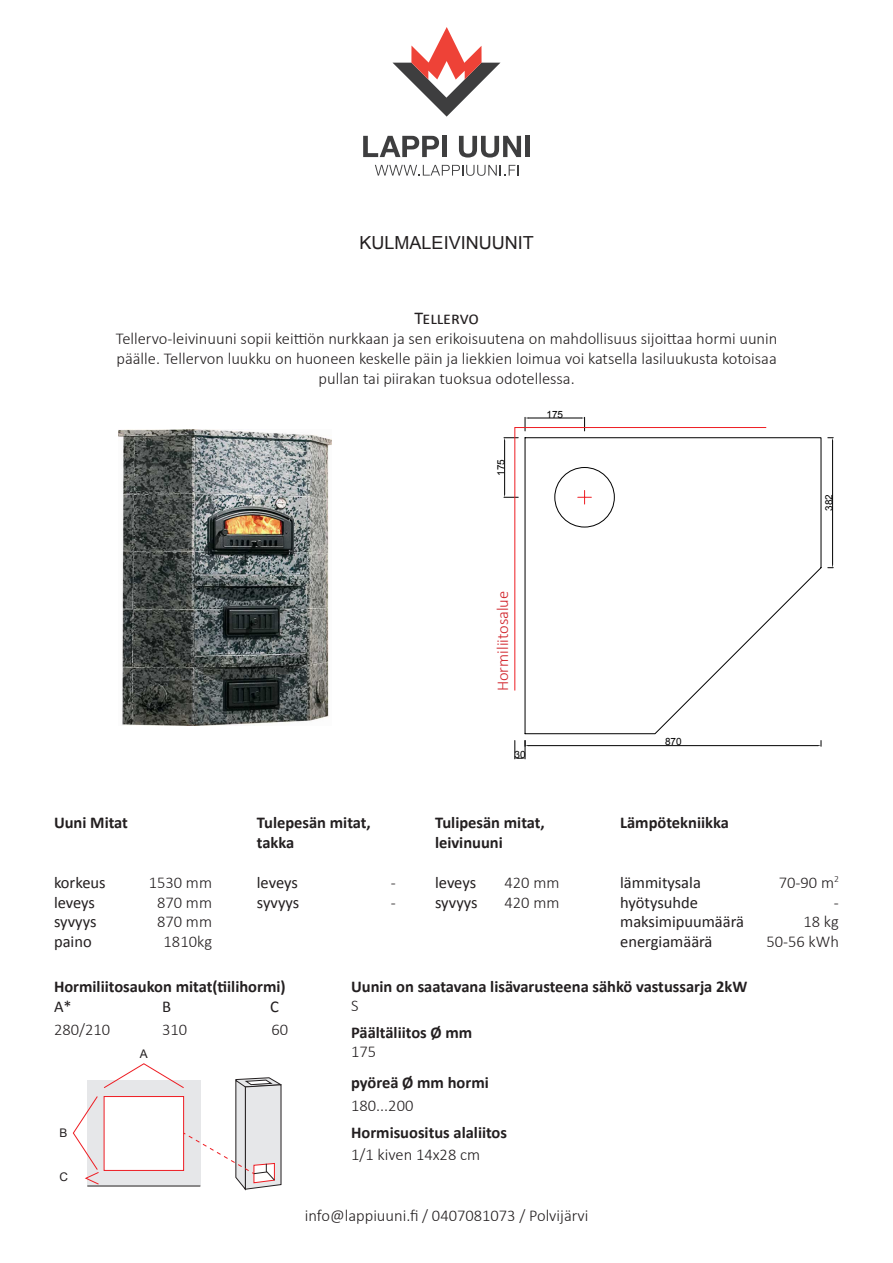
<style>
.page{position:relative;width:893px;height:1263px;background:#fff}
.page>*{position:absolute;margin:0;border:0;box-sizing:border-box;transform-origin:0 0}
.t1{font:18px "Arial";color:#231f20}
.t2{font:18px "Calibri";color:#231f20}
.t3{font:300 16.5px/19.8px "Calibri";color:#231f20;text-align:center}
.t4{font:700 16.5px "Calibri";color:#231f20}
.t5{font:16.5px "Calibri";color:#231f20}
.t6{font:300 16.5px "Calibri";color:#d1232a}
.t7{font:11.85px "Arial";color:#231f20}
.t8{font:10.05px "Arial";color:#000001}
</style>
<div class="page">
<svg style="left:363px;top:136px;width:76px;height:21px"></svg>
<div style="left:442px;top:136px;width:5px;height:21px;background:#3e3e3f"></div>
<svg style="left:459px;top:136px;width:62px;height:22px"></svg>
<div style="left:525px;top:136px;width:5px;height:21px;background:#3e3e3f"></div>
<svg style="left:375px;top:165px;width:144px;height:11px"></svg>
<svg style="left:392px;top:27px;width:108px;height:90px"></svg>
<svg style="left:72px;top:1063px;width:210px;height:127px"></svg>
<img style="left:119px;top:430px;width:212px;height:295px">
<hr style="left:832px;top:441px;width:1px;height:123px;background:#000001">
<svg style="left:828px;top:437px;width:5px;height:4px"></svg>
<hr style="left:528px;top:745px;width:290px;height:1px;background:#000001">
<svg style="left:515px;top:740px;width:13px;height:19px"></svg>
<svg style="left:818px;top:740px;width:4px;height:6px"></svg>
<hr style="left:528px;top:418px;width:53px;height:1px;background:#000001">
<svg style="left:581px;top:417px;width:4px;height:10px"></svg>
<svg style="left:525px;top:417px;width:3px;height:10px"></svg>
<svg style="left:504px;top:437px;width:10px;height:61px"></svg>
<svg style="left:514px;top:427px;width:253px;height:264px"></svg>
<svg style="left:525px;top:437px;width:296px;height:297px"></svg>
<p class="t1" style="left:360px;top:231px;width:176px">KULMALEIVINUUNIT</p>
<p class="t2" style="left:414px;top:307px;width:66px">Tellervo</p>
<p class="t3" style="left:116px;top:329px;width:663px">Tellervo-leivinuuni sopii keittiön nurkkaan ja sen erikoisuutena on mahdollisuus sijoittaa hormi uunin päälle. Tellervon luukku on huoneen keskelle päin ja liekkien loimua voi katsella lasiluukusta kotoisaa pullan tai piirakan tuoksua odotellessa.</p>
<p class="t8" style="left:494px;top:476px;width:18px;rotate:-90deg">175</p>
<p class="t8" style="left:546px;top:408px;width:18px">175</p>
<p class="t8" style="left:822px;top:511px;width:18px;rotate:-90deg">382</p>
<p class="t6" style="left:492px;top:691px;width:102px;rotate:-90deg">Hormiliitosalue</p>
<p class="t8" style="left:515px;top:748px;width:13px">30</p>
<p class="t8" style="left:665px;top:735px;width:18px">870</p>
<p class="t4" style="left:54px;top:812px;width:76px">Uuni Mitat</p>
<p class="t5" style="left:54px;top:872px;width:53px">korkeus</p>
<p class="t5" style="left:54px;top:892px;width:43px">leveys</p>
<p class="t5" style="left:54px;top:911px;width:44px">syvyys</p>
<p class="t5" style="left:54px;top:931px;width:39px">paino</p>
<p class="t3" style="left:149px;top:872px;width:65px">1530 mm</p>
<p class="t3" style="left:157px;top:892px;width:56px">870 mm</p>
<p class="t3" style="left:157px;top:912px;width:56px">870 mm</p>
<p class="t3" style="left:164px;top:932px;width:50px">1810kg</p>
<p class="t4" style="left:257px;top:812px;width:116px">Tulepesän mitat,</p>
<p class="t4" style="left:257px;top:832px;width:39px">takka</p>
<p class="t5" style="left:257px;top:872px;width:43px">leveys</p>
<p class="t5" style="left:257px;top:892px;width:44px">syvyys</p>
<p class="t3" style="left:391px;top:872px;width:7px">-</p>
<p class="t3" style="left:391px;top:892px;width:7px">-</p>
<p class="t4" style="left:435px;top:812px;width:111px">Tulipesän mitat,</p>
<p class="t4" style="left:435px;top:832px;width:69px">leivinuuni</p>
<p class="t5" style="left:435px;top:872px;width:43px">leveys</p>
<p class="t5" style="left:435px;top:892px;width:44px">syvyys</p>
<p class="t3" style="left:505px;top:872px;width:56px">420 mm</p>
<p class="t3" style="left:505px;top:892px;width:56px">420 mm</p>
<p class="t4" style="left:620px;top:812px;width:110px">Lämpötekniikka</p>
<p class="t5" style="left:620px;top:872px;width:82px">lämmitysala</p>
<p class="t5" style="left:620px;top:892px;width:79px">hyötysuhde</p>
<p class="t5" style="left:620px;top:911px;width:125px">maksimipuumäärä</p>
<p class="t5" style="left:620px;top:931px;width:94px">energiamäärä</p>
<p class="t4" style="left:54px;top:976px;width:233px">Hormiliitosaukon mitat(tiilihormi)</p>
<p class="t5" style="left:54px;top:996px;width:19px">A*</p>
<p class="t5" style="left:162px;top:996px;width:10px">B</p>
<p class="t5" style="left:270px;top:996px;width:10px">C</p>
<p class="t4" style="left:351px;top:976px;width:398px">Uunin on saatavana lisävarusteena sähkö vastussarja 2kW</p>
<p class="t3" style="left:351px;top:995px;width:9px">S</p>
<p class="t3" style="left:54px;top:1020px;width:58px">280/210</p>
<p class="t3" style="left:162px;top:1020px;width:27px">310</p>
<p class="t3" style="left:271px;top:1020px;width:18px">60</p>
<p class="t4" style="left:351px;top:1022px;width:123px">Päältäliitos Ø mm</p>
<p class="t7" style="left:140px;top:1046px;width:9px">A</p>
<p class="t3" style="left:351px;top:1042px;width:27px">175</p>
<p class="t4" style="left:351px;top:1071px;width:139px">pyöreä Ø mm hormi</p>
<p class="t3" style="left:351px;top:1095px;width:64px">180...200</p>
<p class="t3" style="left:351px;top:1144px;width:131px">1/1 kiven 14x28 cm</p>
<p class="t7" style="left:59px;top:1124px;width:9px">B</p>
<p class="t4" style="left:351px;top:1121px;width:157px">Hormisuositus alaliitos</p>
<p class="t7" style="left:59px;top:1169px;width:10px">C</p>
<p class="t3" style="left:305px;top:1206px;width:285px">info@lappiuuni.fi / 0407081073 / Polvijärvi</p>
<p class="t3" style="left:779px;top:872px;width:62px">70-90 m<sup>2</sup></p>
<p class="t3" style="left:834px;top:892px;width:7px">-</p>
<p class="t3" style="left:803px;top:912px;width:37px">18 kg</p>
<p class="t3" style="left:766px;top:932px;width:74px">50-56 kWh</p>
</div>
